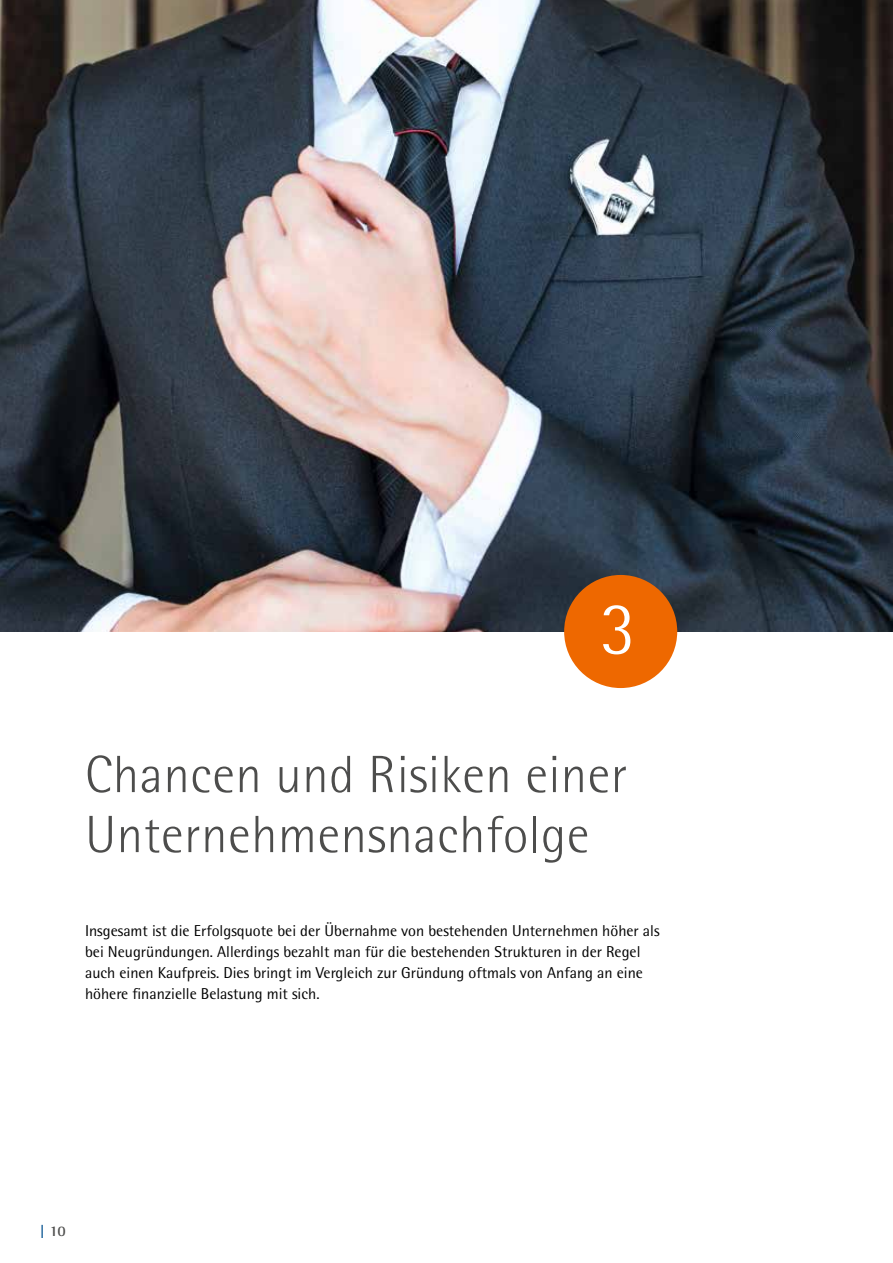
<style>
.page{position:relative;width:893px;height:1263px;background:#fff}
.page>*{position:absolute;margin:0;border:0;box-sizing:border-box;transform-origin:0 0}
.t1{font:300 75px "Rotis Semi Sans";color:#fff}
.t2{font:300 52.5px/60px "Rotis Semi Sans";letter-spacing:.01em;color:#4d4d4c}
.t3{font:15.75px/21px "Rotis Semi Sans";color:#000}
.t4{font:700 15px "Rotis Semi Serif";color:#4d4d4c}
.s1{color:#00508e}
</style>
<div class="page">
<img style="left:0;top:0;width:893px;height:631px">
<div style="left:564px;top:575px;width:113px;height:113px;background:#ee6800;border-radius:50%"></div>
<h1 class="t1" style="left:600px;top:585px;width:38px">3</h1>
<h2 class="t2" style="left:85px;top:744px;width:544px">Chancen und Risiken einer<br>Unternehmensnachfolge</h2>
<p class="t3" style="left:85px;top:920px;width:576px">Insgesamt ist die Erfolgsquote bei der Übernahme von bestehenden Unternehmen höher als bei Neugründungen. Allerdings bezahlt man für die bestehenden Strukturen in der Regel auch einen Kaufpreis. Dies bringt im Vergleich zur Gründung oftmals von Anfang an eine höhere finanzielle Belastung mit sich.</p>
<p class="t4" style="left:40px;top:1221px;width:27px"><span class="s1">|</span> 10</p>
</div>
